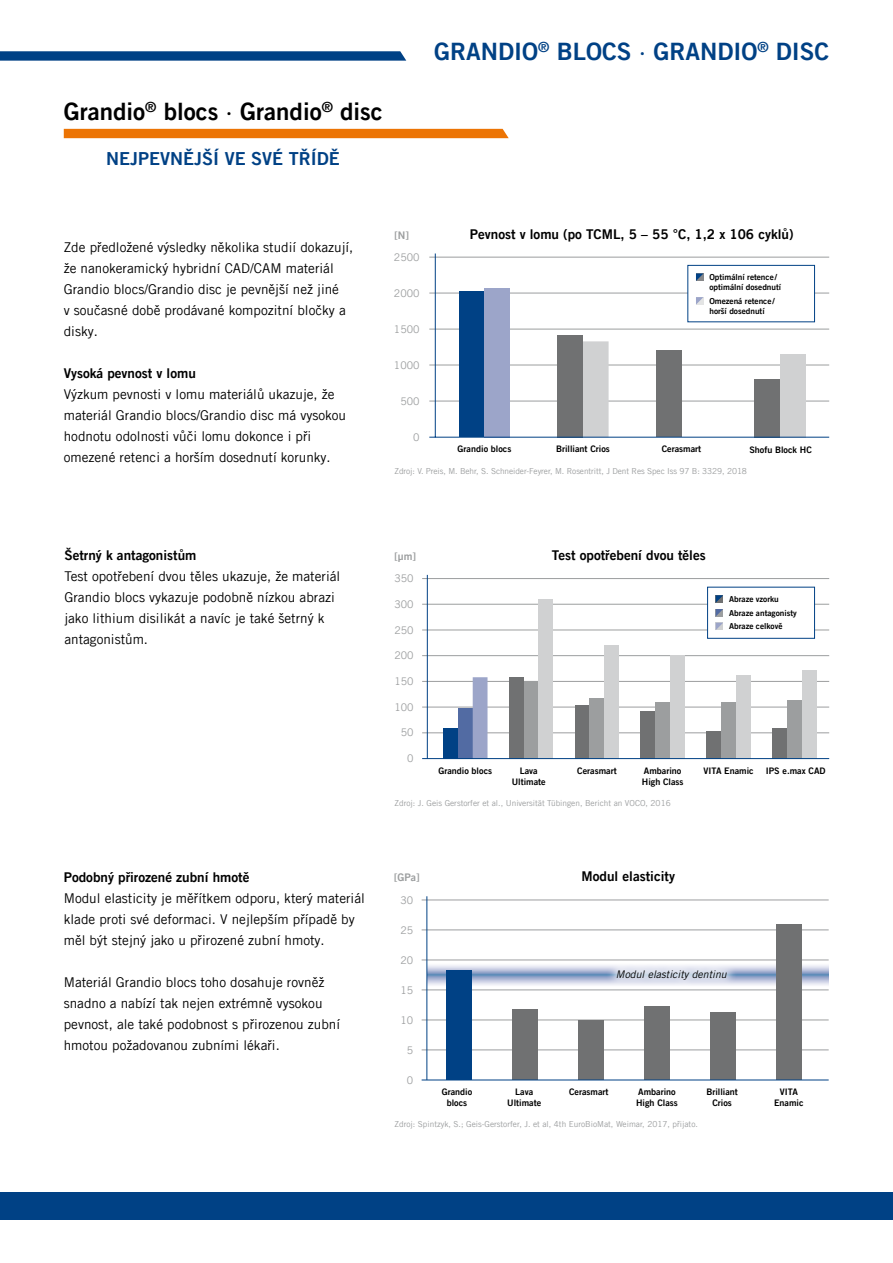
<style>
.page{position:relative;width:893px;height:1263px;background:#fff}
.page>*{position:absolute;margin:0;border:0;box-sizing:border-box;transform-origin:0 0}
.t1{font:24px "Trade Gothic LT Com Bd 2";color:#004185}
.t2{font:24px "Trade Gothic LT Com Bd 2";color:#000}
.t3{font:18px "Trade Gothic LT Com Bd 2";color:#004185}
.t4{font:13.5px/21px "Trade Gothic LT Com";color:#000}
.t5{font:13.5px "Trade Gothic LT Com Bd 2";color:#000}
.t6{font:10.5px "Trade Gothic LT Com";color:#9c9e9f}
.t7{font:italic 10.5px "Trade Gothic LT Com";color:#000}
.t8{font:10.5px "Trade Gothic LT Com Bd 2";color:#9c9e9f}
.t9{font:9px/10.8px "Trade Gothic LT Com Bd 2";color:#000;text-align:center}
.t10{font:8.25px "Trade Gothic LT Com";color:#9c9e9f}
.t11{font:8.25px/13.6px "Trade Gothic LT Com Bd 2";color:#000}
.s1{font-family:"Trade Gothic LT Com"}
</style>
<div class="page">
<div style="left:0;top:1192px;width:893px;height:28px;background:#004185"></div>
<svg style="left:0;top:51px;width:406px;height:10px;background:#114e8d"></svg>
<div style="left:64px;top:129px;width:445px;height:9px;background:#ec7404"></div>
<hr style="left:422px;top:732px;width:407px;height:1px;background:#9c9e9f">
<hr style="left:422px;top:707px;width:407px;height:1px;background:#9c9e9f">
<hr style="left:422px;top:681px;width:407px;height:1px;background:#9c9e9f">
<hr style="left:422px;top:655px;width:407px;height:1px;background:#9c9e9f">
<hr style="left:422px;top:630px;width:407px;height:1px;background:#9c9e9f">
<hr style="left:422px;top:604px;width:407px;height:1px;background:#9c9e9f">
<hr style="left:422px;top:578px;width:407px;height:1px;background:#9c9e9f">
<div style="left:772px;top:728px;width:15px;height:31px;background:#707172"></div>
<div style="left:787px;top:700px;width:15px;height:59px;background:#9c9e9f"></div>
<div style="left:802px;top:670px;width:15px;height:89px;background:#d0d1d2"></div>
<hr style="left:427px;top:575px;width:1px;height:184px;background:#004185">
<div style="left:443px;top:728px;width:15px;height:31px;background:#004185"></div>
<div style="left:509px;top:677px;width:15px;height:82px;background:#707172"></div>
<div style="left:575px;top:705px;width:15px;height:54px;background:#707172"></div>
<div style="left:640px;top:712px;width:15px;height:47px;background:#707172"></div>
<div style="left:706px;top:732px;width:15px;height:27px;background:#707172"></div>
<div style="left:458px;top:708px;width:15px;height:51px;background:#526ba3"></div>
<div style="left:524px;top:681px;width:15px;height:78px;background:#9c9e9f"></div>
<div style="left:590px;top:699px;width:14px;height:60px;background:#9c9e9f"></div>
<div style="left:655px;top:702px;width:15px;height:57px;background:#9c9e9f"></div>
<div style="left:721px;top:703px;width:15px;height:56px;background:#9c9e9f"></div>
<div style="left:473px;top:677px;width:14px;height:82px;background:#9ca5c9"></div>
<div style="left:539px;top:599px;width:14px;height:160px;background:#d0d1d2"></div>
<div style="left:604px;top:645px;width:15px;height:114px;background:#d0d1d2"></div>
<div style="left:670px;top:655px;width:15px;height:104px;background:#d0d1d2"></div>
<div style="left:736px;top:676px;width:15px;height:83px;background:#d0d1d2"></div>
<hr style="left:422px;top:758px;width:407px;height:1px;background:#004185">
<div style="left:707px;top:587px;width:108px;height:52px;background:#fff;border:1px solid #004185"></div>
<svg style="left:716px;top:595px;width:7px;height:8px"></svg>
<svg style="left:716px;top:609px;width:7px;height:7px"></svg>
<svg style="left:716px;top:623px;width:7px;height:7px"></svg>
<hr style="left:429px;top:401px;width:400px;height:1px;background:#9c9e9f">
<hr style="left:429px;top:365px;width:400px;height:1px;background:#9c9e9f">
<hr style="left:429px;top:329px;width:400px;height:1px;background:#9c9e9f">
<hr style="left:429px;top:293px;width:400px;height:1px;background:#9c9e9f">
<hr style="left:429px;top:257px;width:400px;height:1px;background:#9c9e9f">
<div style="left:754px;top:379px;width:26px;height:58px;background:#707172"></div>
<div style="left:780px;top:354px;width:25px;height:83px;background:#d0d1d2"></div>
<div style="left:459px;top:291px;width:25px;height:146px;background:#004185"></div>
<div style="left:557px;top:335px;width:26px;height:102px;background:#707172"></div>
<div style="left:656px;top:350px;width:25px;height:87px;background:#707172"></div>
<div style="left:484px;top:288px;width:26px;height:149px;background:#9ca5c9"></div>
<div style="left:583px;top:341px;width:26px;height:96px;background:#d0d1d2"></div>
<hr style="left:435px;top:253px;width:1px;height:184px;background:#004185">
<hr style="left:429px;top:437px;width:400px;height:1px;background:#004185">
<div style="left:687px;top:265px;width:128px;height:57px;background:#fff;border:1px solid #004185"></div>
<svg style="left:696px;top:273px;width:7px;height:8px"></svg>
<svg style="left:696px;top:297px;width:7px;height:8px"></svg>
<svg style="left:428px;top:965px;width:400px;height:21px;background:#b9c4dd"></svg>
<hr style="left:422px;top:1050px;width:407px;height:1px;background:#9c9e9f">
<hr style="left:422px;top:1020px;width:407px;height:1px;background:#9c9e9f">
<hr style="left:422px;top:990px;width:407px;height:1px;background:#9c9e9f">
<hr style="left:422px;top:960px;width:407px;height:1px;background:#9c9e9f">
<hr style="left:422px;top:930px;width:407px;height:1px;background:#9c9e9f">
<hr style="left:422px;top:900px;width:407px;height:1px;background:#9c9e9f">
<div style="left:776px;top:925px;width:26px;height:155px;background:#707172"></div>
<hr style="left:426px;top:896px;width:1px;height:184px;background:#004185">
<div style="left:446px;top:970px;width:25px;height:110px;background:#004185"></div>
<div style="left:512px;top:1009px;width:25px;height:71px;background:#707172"></div>
<div style="left:578px;top:1021px;width:25px;height:59px;background:#707172"></div>
<div style="left:644px;top:1006px;width:25px;height:74px;background:#707172"></div>
<div style="left:710px;top:1012px;width:25px;height:68px;background:#707172"></div>
<hr style="left:422px;top:1079px;width:407px;height:1px;background:#004185">
<div style="left:606px;top:959px;width:132px;height:31px;background:#fff;opacity:.75"></div>
<h1 class="t2" style="left:64px;top:97px;width:321px">Grandio<sup>®</sup> blocs <span class="s1">·</span> Grandio<sup>®</sup> disc</h1>
<h2 class="t3" style="left:106px;top:147px;width:235px">NEJPEVNĚJŠÍ VE SVÉ TŘÍDĚ</h2>
<h1 class="t1" style="left:434px;top:37px;width:397px">GRANDIO<sup>®</sup> BLOCS <span class="s1">·</span> GRANDIO<sup>®</sup> DISC</h1>
<p class="t4" style="left:64px;top:237px;width:291px">Zde předložené výsledky několika studií dokazují, že nanokeramický hybridní CAD/CAM materiál Grandio blocs/Grandio disc je pevnější než jiné<br>v současné době prodávané kompozitní bločky a disky.</p>
<p class="t5" style="left:64px;top:365px;width:134px">Vysoká pevnost v lomu</p>
<p class="t4" style="left:64px;top:384px;width:284px">Výzkum pevnosti v lomu materiálů ukazuje, že materiál Grandio blocs/Grandio disc má vysokou hodnotu odolnosti vůči lomu dokonce i při omezené retenci a horším dosednutí korunky.</p>
<p class="t8" style="left:394px;top:228px;width:16px">[N]</p>
<p class="t6" style="left:394px;top:251px;width:27px">2500</p>
<p class="t6" style="left:394px;top:287px;width:27px">2000</p>
<p class="t6" style="left:394px;top:323px;width:27px">1500</p>
<p class="t6" style="left:394px;top:359px;width:27px">1000</p>
<p class="t6" style="left:400px;top:395px;width:21px">500</p>
<p class="t6" style="left:413px;top:431px;width:8px">0</p>
<p class="t5" style="left:470px;top:225px;width:325px">Pevnost v lomu (po TCML, 5 – 55 °C, 1,2 x 106 cyklů)</p>
<p class="t11" style="left:709px;top:272px;width:73px;line-height:9.9px">Optimální retence/ optimální dosednutí</p>
<p class="t11" style="left:709px;top:296px;width:67px;line-height:9.9px">Omezená retence/ horší dosednutí</p>
<p class="t9" style="left:458px;top:444px;width:55px">Grandio blocs</p>
<p class="t9" style="left:556px;top:444px;width:55px">Brilliant Crios</p>
<p class="t9" style="left:662px;top:444px;width:41px">Cerasmart</p>
<p class="t9" style="left:749px;top:444px;width:64px">Shofu Block HC</p>
<p class="t10" style="left:394px;top:466px;width:354px">Zdroj: V. Preis, M. Behr, S. Schneider-Feyrer, M. Rosentritt, J Dent Res Spec Iss 97 B: 3329, 2018</p>
<p class="t5" style="left:64px;top:546px;width:133px">Šetrný k antagonistům</p>
<p class="t4" style="left:64px;top:565px;width:277px">Test opotřebení dvou těles ukazuje, že materiál Grandio blocs vykazuje podobně nízkou abrazi jako lithium disilikát a navíc je také šetrný k antagonistům.</p>
<p class="t5" style="left:64px;top:869px;width:187px">Podobný přirozené zubní hmotě</p>
<p class="t4" style="left:64px;top:888px;width:303px">Modul elasticity je měřítkem odporu, který materiál klade proti své deformaci. V nejlepším případě by měl být stejný jako u přirozené zubní hmoty.</p>
<p class="t4" style="left:64px;top:972px;width:278px">Materiál Grandio blocs toho dosahuje rovněž snadno a nabízí tak nejen extrémně vysokou pevnost, ale také podobnost s přirozenou zubní hmotou požadovanou zubními lékaři.</p>
<p class="t8" style="left:394px;top:550px;width:23px">[µm]</p>
<p class="t6" style="left:394px;top:572px;width:21px">350</p>
<p class="t6" style="left:394px;top:598px;width:21px">300</p>
<p class="t6" style="left:394px;top:623px;width:21px">250</p>
<p class="t6" style="left:394px;top:649px;width:21px">200</p>
<p class="t6" style="left:394px;top:675px;width:21px">150</p>
<p class="t6" style="left:394px;top:700px;width:21px">100</p>
<p class="t6" style="left:401px;top:726px;width:14px">50</p>
<p class="t6" style="left:407px;top:752px;width:8px">0</p>
<p class="t5" style="left:552px;top:546px;width:155px">Test opotřebení dvou těles</p>
<p class="t11" style="left:729px;top:592px;width:69px">Abraze vzorku<br>Abraze antagonisty<br>Abraze celkově</p>
<p class="t9" style="left:438px;top:765px;width:55px">Grandio blocs</p>
<p class="t9" style="left:512px;top:765px;width:35px">Lava<br>Ultimate</p>
<p class="t9" style="left:577px;top:765px;width:41px">Cerasmart</p>
<p class="t9" style="left:642px;top:765px;width:43px;text-align:left">Ambarino<br>High Class</p>
<p class="t9" style="left:704px;top:765px;width:52px">VITA Enamic</p>
<p class="t9" style="left:766px;top:765px;width:61px">IPS e.max CAD</p>
<p class="t10" style="left:394px;top:797px;width:278px">Zdroj: J. Geis Gerstorfer et al., Universität Tübingen, Bericht an VOCO, 2016</p>
<p class="t8" style="left:394px;top:871px;width:27px">[GPa]</p>
<p class="t6" style="left:400px;top:893px;width:14px">30</p>
<p class="t6" style="left:400px;top:923px;width:14px">25</p>
<p class="t6" style="left:400px;top:953px;width:14px">20</p>
<p class="t6" style="left:400px;top:983px;width:14px">15</p>
<p class="t6" style="left:400px;top:1013px;width:14px">10</p>
<p class="t6" style="left:407px;top:1043px;width:8px">5</p>
<p class="t6" style="left:407px;top:1073px;width:8px">0</p>
<p class="t5" style="left:582px;top:868px;width:95px">Modul elasticity</p>
<p class="t7" style="left:616px;top:967px;width:112px">Modul elasticity dentinu</p>
<p class="t9" style="left:442px;top:1086px;width:32px">Grandio blocs</p>
<p class="t9" style="left:507px;top:1086px;width:35px">Lava<br>Ultimate</p>
<p class="t9" style="left:569px;top:1086px;width:41px">Cerasmart</p>
<p class="t9" style="left:636px;top:1086px;width:43px;text-align:left">Ambarino<br>High Class</p>
<p class="t9" style="left:706px;top:1086px;width:33px">Brilliant<br>Crios</p>
<p class="t9" style="left:774px;top:1086px;width:31px">VITA<br>Enamic</p>
<p class="t10" style="left:394px;top:1119px;width:305px">Zdroj: Spintzyk, S.; Geis-Gerstorfer, J. et al, 4th EuroBioMat, Weimar, 2017, přijato.</p>
</div>
